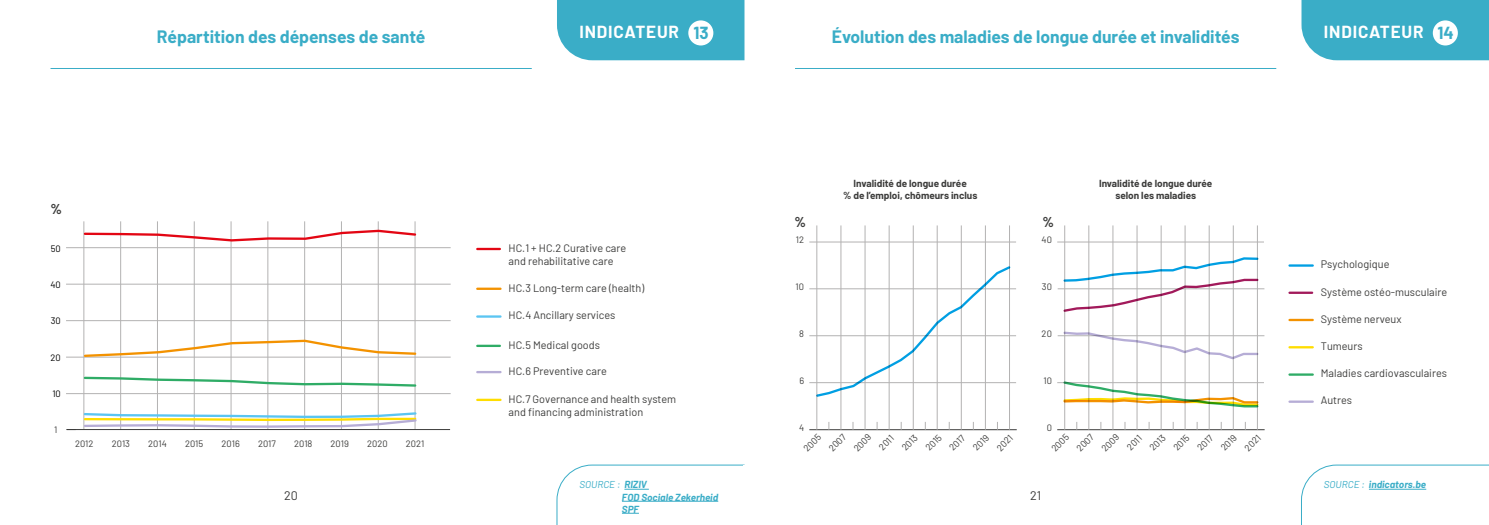
<style>
.page{position:relative;width:1489px;height:525px;background:#fff}
.page>*{position:absolute;margin:0;border:0;box-sizing:border-box;transform-origin:0 0}
.t1{font:700 17.5px "Barlow";color:#3aadc7}
.t2{font:700 17px "Barlow";letter-spacing:.05em;color:#fff}
.t3{font:700 17px "Barlow";color:#3aadc7}
.t4{font:700 14px "Barlow";color:#3c3c3b}
.t5{font:12.5px "Barlow";color:#3c3c3b}
.t6{font:10.88px/13px "Barlow";color:#3c3c3b}
.t7{font:700 10px/12px "Barlow";color:#3c3c3b;text-align:center}
.t8{font:italic 700 10px/12px "Barlow";color:#3aadc7}
.t9{font:italic 10px "Barlow";color:#3aadc7}
.t10{font:9.25px "Barlow";color:#3c3c3b}
.t11{font:9.25px "Barlow";color:#000}
.s1{font-weight:700}
.s2{font-weight:400}
</style>
<div class="page">
<div style="left:1301px;top:0;width:187px;height:60px;background:#3aadc7"></div>
<div style="left:557px;top:0;width:187px;height:60px;background:#3aadc7"></div>
<svg style="left:1301px;top:464px;width:187px;height:60px"></svg>
<hr style="left:795px;top:68px;width:481px;height:1px;background:#3aadc7">
<hr style="left:50px;top:68px;width:481px;height:1px;background:#3aadc7">
<div style="left:688px;top:20px;width:25px;height:25px;background:#fff;border-radius:50%"></div>
<div style="left:1432px;top:20px;width:25px;height:25px;background:#fff;border-radius:50%"></div>
<hr style="left:1368px;top:488px;width:57px;height:1px;background:#3aadc7">
<svg style="left:556px;top:464px;width:188px;height:60px"></svg>
<hr style="left:66px;top:284px;width:384px;height:1px;background:#b3b2b2">
<hr style="left:66px;top:320px;width:384px;height:1px;background:#b3b2b2">
<hr style="left:66px;top:356px;width:384px;height:1px;background:#b3b2b2">
<hr style="left:66px;top:393px;width:384px;height:1px;background:#b3b2b2">
<hr style="left:66px;top:247px;width:384px;height:1px;background:#b3b2b2">
<hr style="left:84px;top:221px;width:1px;height:208px;background:#b3b2b2">
<hr style="left:120px;top:221px;width:1px;height:208px;background:#b3b2b2">
<hr style="left:157px;top:221px;width:1px;height:208px;background:#b3b2b2">
<hr style="left:194px;top:221px;width:1px;height:208px;background:#b3b2b2">
<hr style="left:231px;top:221px;width:1px;height:208px;background:#b3b2b2">
<hr style="left:267px;top:221px;width:1px;height:208px;background:#b3b2b2">
<hr style="left:304px;top:221px;width:1px;height:208px;background:#b3b2b2">
<hr style="left:341px;top:221px;width:1px;height:208px;background:#b3b2b2">
<hr style="left:378px;top:221px;width:1px;height:208px;background:#b3b2b2">
<hr style="left:415px;top:221px;width:1px;height:208px;background:#b3b2b2">
<hr style="left:477px;top:287px;width:23px;height:3px;background:#f39200">
<hr style="left:477px;top:248px;width:23px;height:2px;background:#e30613">
<hr style="left:477px;top:315px;width:23px;height:2px;background:#5bc5f2">
<hr style="left:477px;top:371px;width:23px;height:2px;background:#b6add6">
<hr style="left:477px;top:344px;width:23px;height:3px;background:#2fac66">
<hr style="left:477px;top:398px;width:23px;height:3px;background:#fd0">
<hr style="left:67px;top:429px;width:383px;height:1px;background:#3c3c3b">
<svg style="left:83px;top:375px;width:334px;height:12px"></svg>
<svg style="left:83px;top:411px;width:334px;height:17px"></svg>
<svg style="left:83px;top:338px;width:334px;height:20px"></svg>
<svg style="left:83px;top:228px;width:334px;height:15px"></svg>
<hr style="left:809px;top:335px;width:207px;height:1px;background:#b3b2b2">
<hr style="left:809px;top:382px;width:207px;height:1px;background:#b3b2b2">
<hr style="left:809px;top:429px;width:207px;height:1px;background:#3c3c3b">
<hr style="left:809px;top:288px;width:207px;height:1px;background:#b3b2b2">
<hr style="left:809px;top:242px;width:207px;height:1px;background:#b3b2b2">
<hr style="left:816px;top:225px;width:1px;height:204px;background:#b3b2b2">
<hr style="left:840px;top:225px;width:1px;height:204px;background:#b3b2b2">
<hr style="left:864px;top:225px;width:1px;height:204px;background:#b3b2b2">
<hr style="left:888px;top:225px;width:1px;height:204px;background:#b3b2b2">
<hr style="left:913px;top:225px;width:1px;height:204px;background:#b3b2b2">
<hr style="left:936px;top:225px;width:1px;height:204px;background:#b3b2b2">
<hr style="left:961px;top:225px;width:1px;height:204px;background:#b3b2b2">
<hr style="left:985px;top:225px;width:1px;height:204px;background:#b3b2b2">
<hr style="left:1009px;top:225px;width:1px;height:204px;background:#b3b2b2">
<hr style="left:1057px;top:335px;width:207px;height:1px;background:#b3b2b2">
<hr style="left:1057px;top:382px;width:206px;height:1px;background:#b3b2b2">
<hr style="left:1057px;top:429px;width:207px;height:1px;background:#3c3c3b">
<hr style="left:1057px;top:288px;width:207px;height:1px;background:#b3b2b2">
<hr style="left:1057px;top:242px;width:206px;height:1px;background:#b3b2b2">
<hr style="left:1064px;top:225px;width:1px;height:204px;background:#b3b2b2">
<hr style="left:1088px;top:225px;width:1px;height:204px;background:#b3b2b2">
<hr style="left:1112px;top:225px;width:1px;height:204px;background:#b3b2b2">
<hr style="left:1136px;top:225px;width:1px;height:204px;background:#b3b2b2">
<hr style="left:1160px;top:225px;width:1px;height:204px;background:#b3b2b2">
<hr style="left:1184px;top:225px;width:1px;height:204px;background:#b3b2b2">
<hr style="left:1208px;top:225px;width:1px;height:204px;background:#b3b2b2">
<hr style="left:1232px;top:225px;width:1px;height:204px;background:#b3b2b2">
<hr style="left:1256px;top:225px;width:1px;height:204px;background:#b3b2b2">
<hr style="left:1289px;top:264px;width:23px;height:2px;background:#009fe3">
<hr style="left:1289px;top:318px;width:23px;height:3px;background:#f39200">
<hr style="left:1289px;top:291px;width:22px;height:3px;background:#a21a5b">
<hr style="left:1289px;top:346px;width:23px;height:2px;background:#fd0">
<hr style="left:1289px;top:373px;width:23px;height:2px;background:#2fac66">
<hr style="left:1289px;top:400px;width:23px;height:2px;background:#b6add6">
<svg style="left:816px;top:266px;width:194px;height:130px"></svg>
<svg style="left:1063px;top:257px;width:195px;height:55px"></svg>
<svg style="left:1063px;top:331px;width:195px;height:28px"></svg>
<svg style="left:1063px;top:381px;width:195px;height:26px"></svg>
<h2 class="t2" style="left:579px;top:20px;width:101px">INDICATEUR</h2>
<h2 class="t2" style="left:1323px;top:20px;width:101px">INDICATEUR</h2>
<h1 class="t1" style="left:157px;top:24px;width:270px">Répartition des dépenses de santé</h1>
<h2 class="t3" style="left:693px;top:20px;width:17px">13</h2>
<h1 class="t1" style="left:831px;top:24px;width:409px">Évolution des maladies de longue durée et invalidités</h1>
<h2 class="t3" style="left:1437px;top:20px;width:18px">14</h2>
<p class="t4" style="left:51px;top:198px;width:13px">%</p>
<p class="t11" style="left:51px;top:241px;width:12px">50</p>
<p class="t11" style="left:50px;top:278px;width:12px">40</p>
<p class="t11" style="left:51px;top:314px;width:12px">30</p>
<p class="t11" style="left:51px;top:350px;width:12px">20</p>
<p class="t11" style="left:52px;top:387px;width:10px">10</p>
<p class="t10" style="left:54px;top:422px;width:5px">1</p>
<p class="t10" style="left:75px;top:436px;width:20px">2012</p>
<p class="t10" style="left:112px;top:436px;width:20px">2013</p>
<p class="t10" style="left:148px;top:436px;width:20px">2014</p>
<p class="t10" style="left:185px;top:436px;width:20px">2015</p>
<p class="t10" style="left:221px;top:436px;width:20px">2016</p>
<p class="t10" style="left:258px;top:436px;width:19px">2017</p>
<p class="t10" style="left:294px;top:436px;width:20px">2018</p>
<p class="t10" style="left:330px;top:436px;width:20px">2019</p>
<p class="t10" style="left:367px;top:436px;width:22px">2020</p>
<p class="t10" style="left:406px;top:436px;width:20px">2021</p>
<p class="t6" style="left:508px;top:240px;width:119px">HC.1 + HC.2 Curative care and rehabilitative care</p>
<p class="t6" style="left:508px;top:280px;width:137px">HC.3 Long-term care (health)</p>
<p class="t6" style="left:508px;top:308px;width:108px">HC.4 Ancillary services</p>
<p class="t6" style="left:508px;top:337px;width:93px">HC.5 Medical goods</p>
<p class="t6" style="left:508px;top:363px;width:100px">HC.6 Preventive care</p>
<p class="t6" style="left:508px;top:391px;width:169px">HC.7 Governance and health system and financing administration</p>
<p class="t7" style="left:843px;top:176px;width:136px">Invalidité de longue durée<br>% de l’emploi, chômeurs inclus</p>
<p class="t7" style="left:1099px;top:176px;width:115px">Invalidité de longue durée selon les maladies</p>
<p class="t4" style="left:794px;top:212px;width:13px">%</p>
<p class="t4" style="left:1042px;top:212px;width:13px">%</p>
<p class="t10" style="left:795px;top:233px;width:10px">12</p>
<p class="t10" style="left:1041px;top:233px;width:12px">40</p>
<p class="t10" style="left:795px;top:280px;width:10px">10</p>
<p class="t10" style="left:1041px;top:280px;width:12px">30</p>
<p class="t10" style="left:799px;top:327px;width:6px">8</p>
<p class="t10" style="left:1041px;top:327px;width:12px">20</p>
<p class="t10" style="left:799px;top:374px;width:6px">6</p>
<p class="t10" style="left:1043px;top:374px;width:10px">10</p>
<p class="t10" style="left:799px;top:421px;width:7px">4</p>
<p class="t10" style="left:800px;top:445px;width:22px;rotate:-45deg">2005</p>
<p class="t10" style="left:825px;top:444px;width:21px;rotate:-45deg">2007</p>
<p class="t10" style="left:850px;top:445px;width:22px;rotate:-45deg">2009</p>
<p class="t10" style="left:875px;top:443px;width:18px;rotate:-45deg">2011</p>
<p class="t10" style="left:898px;top:444px;width:20px;rotate:-45deg">2013</p>
<p class="t10" style="left:922px;top:444px;width:20px;rotate:-45deg">2015</p>
<p class="t10" style="left:946px;top:444px;width:19px;rotate:-45deg">2017</p>
<p class="t10" style="left:969px;top:444px;width:20px;rotate:-45deg">2019</p>
<p class="t10" style="left:993px;top:444px;width:20px;rotate:-45deg">2021</p>
<p class="t10" style="left:1046px;top:421px;width:7px">0</p>
<p class="t10" style="left:1048px;top:445px;width:22px;rotate:-45deg">2005</p>
<p class="t10" style="left:1073px;top:444px;width:21px;rotate:-45deg">2007</p>
<p class="t10" style="left:1098px;top:445px;width:22px;rotate:-45deg">2009</p>
<p class="t10" style="left:1123px;top:443px;width:18px;rotate:-45deg">2011</p>
<p class="t10" style="left:1146px;top:444px;width:20px;rotate:-45deg">2013</p>
<p class="t10" style="left:1170px;top:444px;width:20px;rotate:-45deg">2015</p>
<p class="t10" style="left:1193px;top:444px;width:19px;rotate:-45deg">2017</p>
<p class="t10" style="left:1217px;top:444px;width:20px;rotate:-45deg">2019</p>
<p class="t10" style="left:1241px;top:444px;width:20px;rotate:-45deg">2021</p>
<p class="t6" style="left:1320px;top:257px;width:70px">Psychologique</p>
<p class="t6" style="left:1320px;top:284px;width:128px">Système ostéo-musculaire</p>
<p class="t6" style="left:1320px;top:311px;width:82px">Système nerveux</p>
<p class="t6" style="left:1320px;top:338px;width:43px">Tumeurs</p>
<p class="t6" style="left:1320px;top:366px;width:128px">Maladies cardiovasculaires</p>
<p class="t6" style="left:1320px;top:393px;width:33px">Autres</p>
<p class="t9" style="left:579px;top:477px;width:69px">SOURCE : <span class="s1">RIZIV</span></p>
<p class="t8" style="left:1323px;top:478px;width:104px"><span class="s2">SOURCE :</span> indicators.be</p>
<p class="t8" style="left:622px;top:490px;width:98px">FOD Sociale Zekerheid<br>SPF</p>
<p class="t5" style="left:284px;top:486px;width:15px">20</p>
<p class="t5" style="left:1030px;top:486px;width:12px">21</p>
</div>
